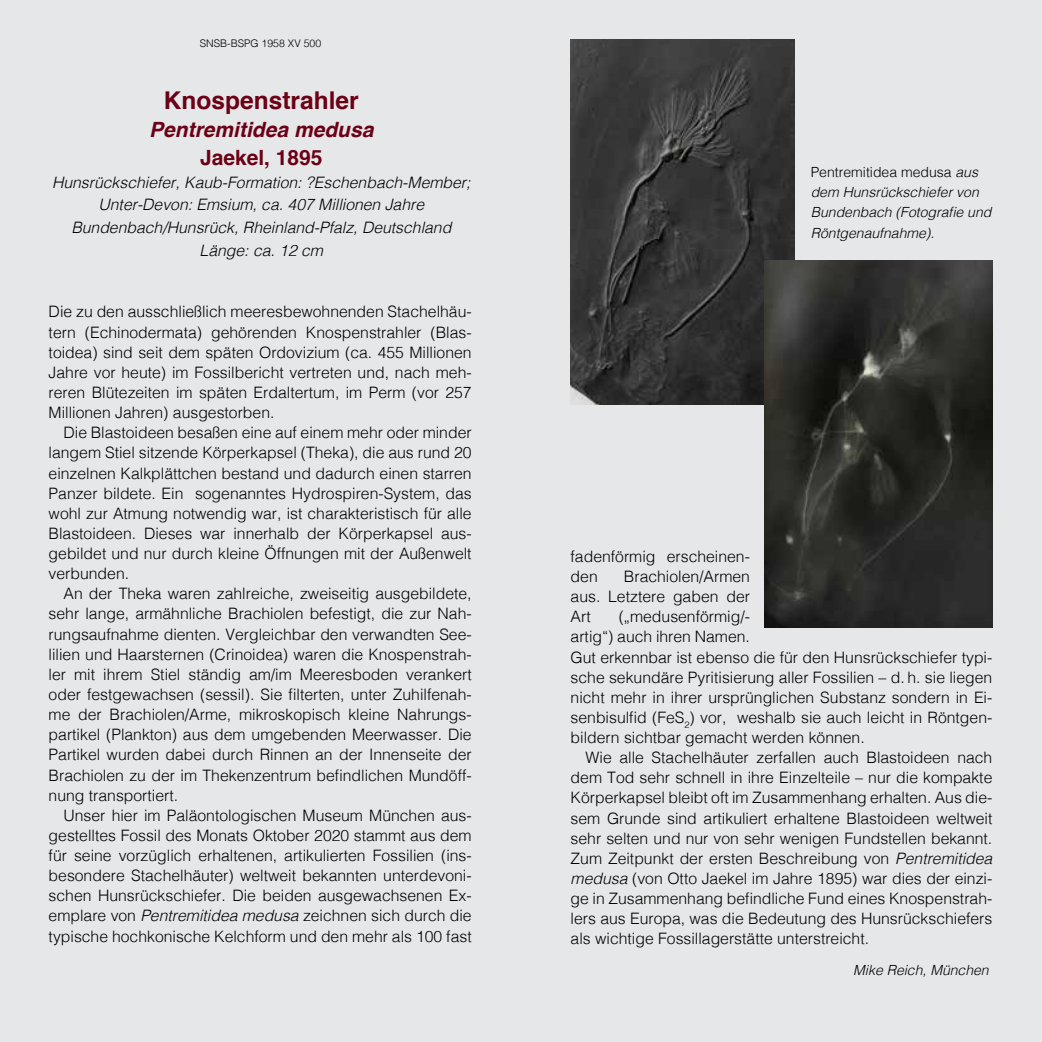
<style>
.page{position:relative;width:1042px;height:1042px;background:#fff}
.page>*{position:absolute;margin:0;border:0;box-sizing:border-box;transform-origin:0 0}
.t1{font:700 24.5px "Helvetica";color:#6b0016}
.t2{font:italic 700 21px "Helvetica";color:#6b0016}
.t3{font:700 21px "Helvetica";color:#6b0016}
.t4{font:300 15.75px/20.1px "Helvetica";color:#000;text-align:justify}
.t5{font:italic 300 15.75px/22.8px "Helvetica";color:#000;text-align:center}
.t6{font:italic 300 14px/20.1px "Helvetica";color:#000}
.t7{font:300 10.5px "Helvetica";color:#000}
.s1{font-style:italic}
.s2{font-style:normal}
</style>
<div class="page">
<div style="left:0;top:0;width:521px;height:1042px;background:#e6e7e8"></div>
<div style="left:521px;top:0;width:521px;height:1042px;background:#e6e7e8"></div>
<img style="left:570px;top:40px;width:224px;height:365px">
<img style="left:765px;top:260px;width:228px;height:368px">
<p class="t7" style="left:200px;top:35px;width:123px">SNSB-BSPG 1958 XV 500</p>
<h1 class="t1" style="left:164px;top:81px;width:196px">Knospenstrahler</h1>
<h2 class="t2" style="left:149px;top:112px;width:226px">Pentremitidea medusa</h2>
<h2 class="t3" style="left:200px;top:141px;width:124px">Jaekel, 1895</h2>
<p class="t5" style="left:52px;top:170px;width:420px">Hunsrückschiefer, Kaub-Formation: ?Eschenbach-Member; Unter-Devon: Emsium, ca. 407 Millionen Jahre Bundenbach/Hunsrück, Rheinland-Pfalz, Deutschland Länge: ca. 12 cm</p>
<p class="t4" style="left:49px;top:301px;width:424px">Die zu den ausschließlich meeresbewohnenden Stachelhäu&shy;tern (Echinodermata) gehörenden Knospenstrahler (Blas&shy;toidea) sind seit dem späten Ordovizium (ca. 455 Millionen Jahre vor heute) im Fossilbericht vertreten und, nach meh&shy;reren Blütezeiten im späten Erdaltertum, im Perm (vor 257<br>Millionen Jahren) ausgestorben.</p>
<p class="t4" style="left:49px;top:421px;width:424px;text-indent:15px">Die Blastoideen besaßen eine auf einem mehr oder minder langem Stiel sitzende Körperkapsel (Theka), die aus rund 20 einzelnen Kalkplättchen bestand und dadurch einen starren Panzer bildete. Ein sogenanntes Hydrospiren-System, das wohl zur Atmung notwendig war, ist charakteristisch für alle Blastoideen. Dieses war innerhalb der Körperkapsel aus&shy;gebildet und nur durch kleine Öffnungen mit der Außenwelt verbunden.</p>
<p class="t4" style="left:49px;top:582px;width:425px;text-indent:15px">An der Theka waren zahlreiche, zweiseitig ausgebildete, sehr lange, armähnliche Brachiolen befestigt, die zur Nah&shy;rungsaufnahme dienten. Vergleichbar den verwandten See&shy;lilien und Haarsternen (Crinoidea) waren die Knospenstrah&shy;ler mit ihrem Stiel ständig am/im Meeresboden verankert oder festgewachsen (sessil). Sie filterten, unter Zuhilfenah&shy;me der Brachiolen/Arme, mikroskopisch kleine Nahrungs&shy;partikel (Plankton) aus dem umgebenden Meerwasser. Die Partikel wurden dabei durch Rinnen an der Innenseite der Brachiolen zu der im Thekenzentrum befindlichen Mundöff&shy;nung transportiert.</p>
<p class="t4" style="left:49px;top:804px;width:425px;text-indent:15px">Unser hier im Paläontologischen Museum München aus&shy;gestelltes Fossil des Monats Oktober 2020 stammt aus dem für seine vorzüglich erhaltenen, artikulierten Fossilien (ins&shy;besondere Stachelhäuter) weltweit bekannten unterdevoni&shy;schen Hunsrückschiefer. Die beiden ausgewachsenen Ex&shy;emplare von <span class="s1">Pentremitidea medusa</span> zeichnen sich durch die typische hochkonische Kelchform und den mehr als 100 fast</p>
<p class="t6" style="left:811px;top:161px;width:182px"><span class="s2">Pentremitidea medusa</span> aus dem Hunsrückschiefer von<br>Bundenbach (Fotografie und<br>Röntgenaufnahme).</p>
<p class="t4" style="left:570px;top:545px;width:181px">fadenförmig erscheinen&shy;den</p>
<p class="t4" style="left:570px;top:565px;width:181px;text-indent:53px">Brachiolen/Armen aus. Letztere gaben der Art</p>
<p class="t4" style="left:570px;top:605px;width:423px;text-align:left;text-indent:48px">(„medusenförmig/-<br>artig“) auch ihren Namen.<br>Gut erkennbar ist ebenso die für den Hunsrückschiefer typi&shy;sche sekundäre Pyritisierung aller Fossilien – d. h. sie liegen nicht mehr in ihrer ursprünglichen Substanz sondern in Ei&shy;senbisulfid (FeS<sub>2</sub>) vor, weshalb sie auch leicht in Röntgen&shy;bildern sichtbar gemacht werden können.</p>
<p class="t4" style="left:570px;top:746px;width:423px;text-indent:15px">Wie alle Stachelhäuter zerfallen auch Blastoideen nach dem Tod sehr schnell in ihre Einzelteile – nur die kompakte Körperkapsel bleibt oft im Zusammenhang erhalten. Aus die&shy;sem Grunde sind artikuliert erhaltene Blastoideen weltweit sehr selten und nur von sehr wenigen Fundstellen bekannt.<br>Zum Zeitpunkt der ersten Beschreibung von <span class="s1">Pentremitidea medusa</span> (von Otto Jaekel im Jahre 1895) war dies der einzi&shy;ge in Zusammenhang befindliche Fund eines Knospenstrah&shy;lers aus Europa, was die Bedeutung des Hunsrückschiefers als wichtige Fossillagerstätte unterstreicht.</p>
<p class="t6" style="left:853px;top:959px;width:137px">Mike Reich, München</p>
</div>
